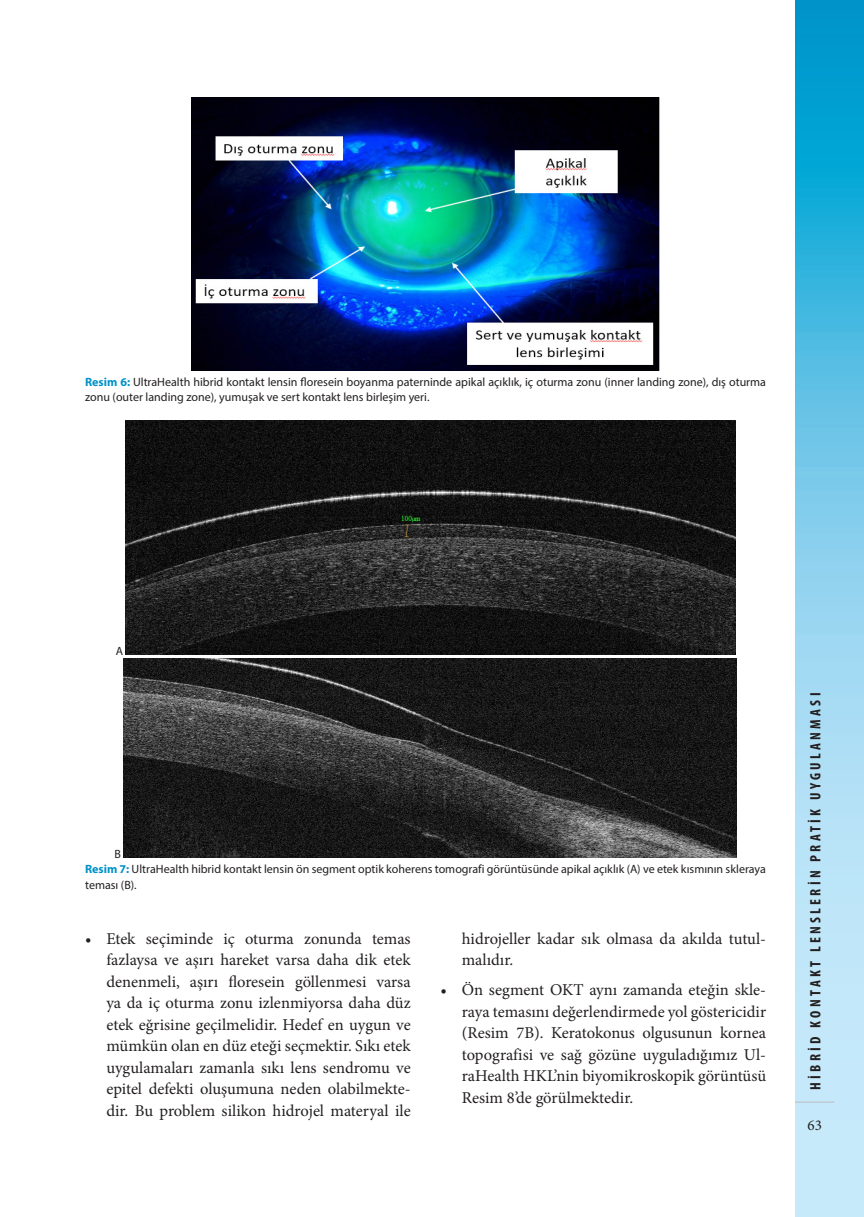
<style>
.page{position:relative;width:864px;height:1217px;background:#fff}
.page>*{position:absolute;margin:0;border:0;box-sizing:border-box;transform-origin:0 0}
.t1{font:16.5px/21.5px "Minion Pro";color:#231f20;text-align:justify}
.t2{font:700 condensed 15px "Myriad Pro";letter-spacing:.22em;color:#231f20}
.t3{font:15px "Minion Pro";color:#231f20}
.t4{font:12px/15.6px "Myriad Pro";color:#231f20}
.s1{font-weight:700;color:#0092c8}
</style>
<div class="page">
<svg style="left:795px;top:0;width:68px;height:1216px;background:#7ccceb"></svg>
<hr style="left:794px;top:1101px;width:40px;height:1px;background:#bcbdc0">
<img style="left:192px;top:98px;width:467px;height:272px">
<img style="left:125px;top:420px;width:610px;height:234px">
<img style="left:124px;top:658px;width:612px;height:199px">
<p class="t4" style="left:85px;top:374px;width:682px"><span class="s1">Resim 6:</span> UltraHealth hibrid kontakt lensin floresein boyanma paterninde apikal açıklık, iç oturma zonu (inner landing zone), dış oturma zonu (outer landing zone), yumuşak ve sert kontakt lens birleşim yeri.</p>
<p class="t4" style="left:116px;top:642px;width:9px">A</p>
<p class="t4" style="left:85px;top:845px;width:682px;text-indent:29px">B<br><span class="s1">Resim 7:</span> UltraHealth hibrid kontakt lensin ön segment optik koherens tomografi görüntüsünde apikal açıklık (A) ve etek kısmının skleraya teması (B).</p>
<p class="t1" style="left:106px;top:927px;width:306px;text-indent:-21px">• Etek seçiminde iç oturma zonunda temas fazlaysa ve aşırı hareket varsa daha dik etek denenmeli, aşırı floresein göllenmesi varsa ya da iç oturma zonu izlenmiyorsa daha düz etek eğrisine geçilmelidir. Hedef en uygun ve mümkün olan en düz eteği seçmektir. Sıkı etek uygulamaları zamanla sıkı lens sendromu ve epitel defekti oluşumuna neden olabilmekte&shy;dir. Bu problem silikon hidrojel materyal ile</p>
<p class="t1" style="left:461px;top:927px;width:306px">hidrojeller kadar sık olmasa da akılda tutul&shy;malıdır.</p>
<p class="t1" style="left:461px;top:979px;width:306px;text-indent:-21px">• Ön segment OKT aynı zamanda eteğin skle&shy;raya temasını değerlendirmede yol göstericidir (Resim 7B). Keratokonus olgusunun kornea topografisi ve sağ gözüne uyguladığımız Ul&shy;raHealth HKL’nin biyomikroskopik görüntüsü Resim 8’de görülmektedir.</p>
<p class="t2" style="left:805px;top:1089px;width:398px;rotate:-90deg">HİBRİD KONTAKT LENSLERİN PRATİK UYGULANMASI</p>
<p class="t3" style="left:807px;top:1114px;width:16px">63</p>
</div>
